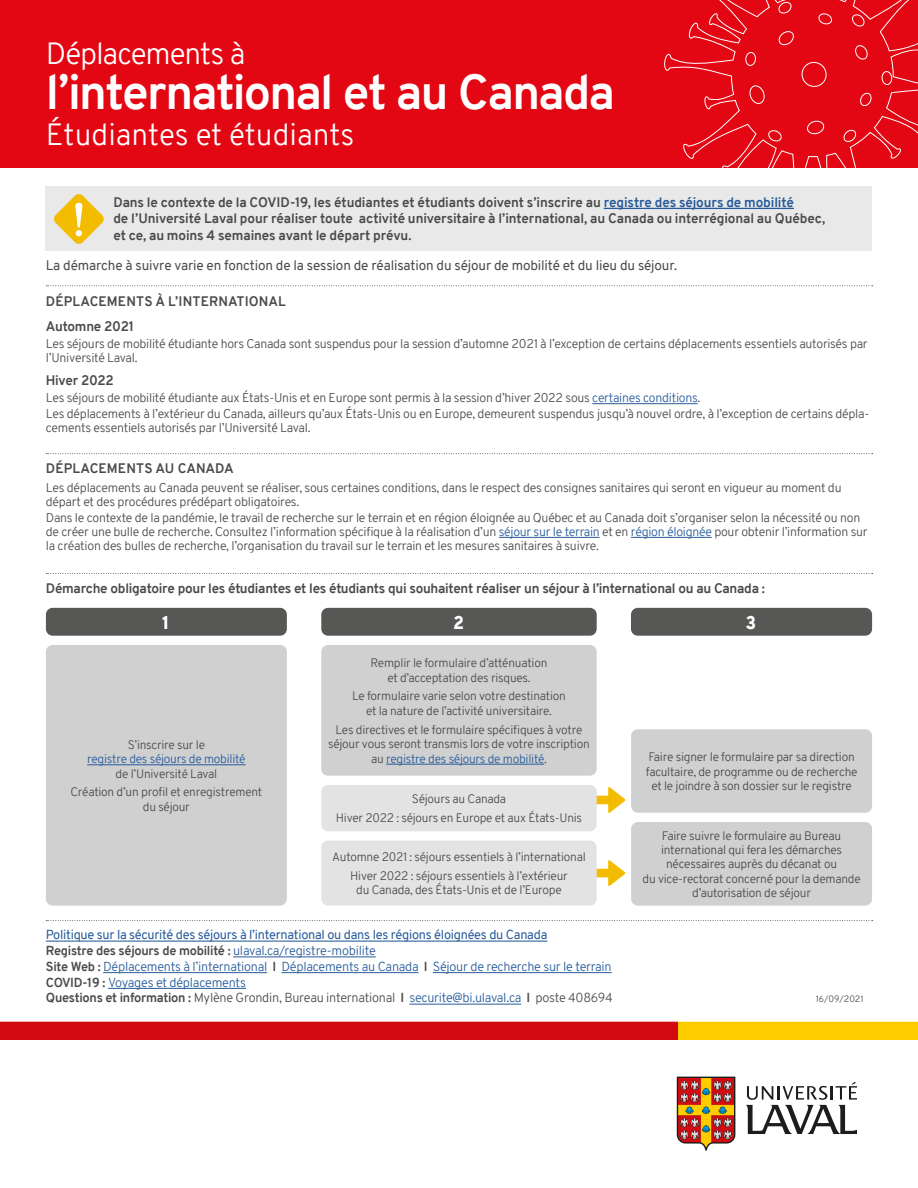
<style>
.page{position:relative;width:918px;height:1188px;background:#fff}
.page>*{position:absolute;margin:0;border:0;box-sizing:border-box;transform-origin:0 0}
.t1{font:700 48px "Overpass";letter-spacing:-.035em;color:#fff}
.t2{font:300 30px "Overpass";letter-spacing:-.005em;color:#fff}
.t3{font:300 30px "Overpass";letter-spacing:-.035em;color:#fff}
.t4{font:900 18px "Overpass";color:#fff}
.t5{font:700 13.5px/16.5px "Overpass";letter-spacing:-.01em;color:#4a4a49}
.t6{font:13.5px "Overpass";letter-spacing:-.01em;color:#4a4a49}
.t7{font:700 13.5px/25.5px "Overpass";letter-spacing:.01em;color:#4a4a49}
.t8{font:300 12.75px/15.8px "Overpass";letter-spacing:-.02em;color:#275b9b}
.t9{font:300 12.3px/13.8px "Overpass";letter-spacing:-.02em;color:#4a4a49}
.t10{font:300 12px/14.4px "Overpass";letter-spacing:-.02em;color:#4a4a49;text-align:center}
.t11{font:300 12px "Overpass";letter-spacing:-.02em;color:#275b9b}
.t12{font:300 9px "Overpass";letter-spacing:-.005em;color:#4a4a49}
.s1{color:#275b9b}
.s2{font-weight:400}
.s3{font-weight:700;color:#4a4a49}
.s4{color:#4a4a49}
</style>
<div class="page">
<svg style="left:597px;top:860px;width:28px;height:26px"></svg>
<svg style="left:597px;top:787px;width:28px;height:26px"></svg>
<div style="left:321px;top:841px;width:276px;height:65px;background:#e3e3e3;border-radius:7px"></div>
<div style="left:321px;top:785px;width:276px;height:46px;background:#e3e3e3;border-radius:7px"></div>
<hr style="left:592px;top:403px;width:106px;height:1px;background:#275b9b">
<hr style="left:499px;top:537px;width:101px;height:1px;background:#275b9b">
<hr style="left:631px;top:537px;width:81px;height:1px;background:#275b9b">
<hr style="left:46px;top:941px;width:501px;height:1px;background:#275b9b">
<hr style="left:233px;top:956px;width:143px;height:1px;background:#275b9b">
<hr style="left:103px;top:972px;width:164px;height:1px;background:#275b9b">
<hr style="left:282px;top:972px;width:137px;height:1px;background:#275b9b">
<hr style="left:433px;top:972px;width:179px;height:1px;background:#275b9b">
<hr style="left:108px;top:988px;width:138px;height:1px;background:#275b9b">
<hr style="left:409px;top:1004px;width:112px;height:1px;background:#275b9b">
<svg style="left:46px;top:285px;width:827px;height:1px"></svg>
<svg style="left:46px;top:453px;width:827px;height:1px"></svg>
<svg style="left:46px;top:573px;width:827px;height:1px"></svg>
<svg style="left:46px;top:920px;width:827px;height:1px"></svg>
<div style="left:46px;top:645px;width:241px;height:261px;background:#d0d0d0;border-radius:7px"></div>
<div style="left:321px;top:608px;width:276px;height:28px;background:#575756;border-radius:7px"></div>
<div style="left:46px;top:608px;width:241px;height:28px;background:#575756;border-radius:7px"></div>
<div style="left:631px;top:608px;width:241px;height:28px;background:#575756;border-radius:7px"></div>
<hr style="left:87px;top:764px;width:159px;height:1px;background:#275b9b">
<div style="left:321px;top:645px;width:276px;height:131px;background:#d0d0d0;border-radius:7px"></div>
<hr style="left:386px;top:764px;width:158px;height:1px;background:#275b9b">
<div style="left:631px;top:822px;width:241px;height:84px;background:#d0d0d0;border-radius:7px"></div>
<div style="left:631px;top:729px;width:241px;height:84px;background:#d0d0d0;border-radius:7px"></div>
<div style="left:0;top:0;width:918px;height:167px;background:#e30613"></div>
<svg style="left:664px;top:0;width:254px;height:167px"></svg>
<div style="left:46px;top:186px;width:826px;height:65px;background:#e9e9e9"></div>
<hr style="left:604px;top:208px;width:190px;height:1px;background:#275b9b">
<svg style="left:54px;top:194px;width:50px;height:50px"></svg>
<div style="left:676px;top:1021px;width:242px;height:19px;background:#fc0"></div>
<div style="left:0;top:1021px;width:677px;height:19px;background:#d20a11"></div>
<hr style="left:0;top:1020px;width:918px;height:2px;background:#fff">
<svg style="left:746px;top:1082px;width:111px;height:52px"></svg>
<svg style="left:677px;top:1077px;width:58px;height:74px;background:#bc6d44"></svg>
<h2 class="t3" style="left:46px;top:32px;width:201px">Déplacements à</h2>
<h1 class="t1" style="left:46px;top:58px;width:571px">l’international et au Canada</h1>
<h2 class="t2" style="left:46px;top:113px;width:310px">Étudiantes et étudiants</h2>
<p class="t5" style="left:113px;top:194px;width:713px">Dans le contexte de la COVID-19, les étudiantes et étudiants doivent s’inscrire au <span class="s1">registre des séjours de mobilité<br></span>de l’Université Laval pour réaliser toute activité universitaire à l’international, au Canada ou interrégional au Québec, et ce, au moins 4 semaines avant le départ prévu.</p>
<p class="t6" style="left:46px;top:256px;width:633px">La démarche à suivre varie en fonction de la session de réalisation du séjour de mobilité et du lieu du séjour.</p>
<p class="t7" style="left:46px;top:288px;width:241px">DÉPLACEMENTS À L’INTERNATIONAL<br>Automne 2021</p>
<p class="t9" style="left:46px;top:337px;width:823px">Les séjours de mobilité étudiante hors Canada sont suspendus pour la session d’automne 2021 à l’exception de certains déplacements essentiels autorisés par l’Université Laval.</p>
<p class="t5" style="left:46px;top:372px;width:70px">Hiver 2022</p>
<p class="t9" style="left:46px;top:390px;width:825px;line-height:16px">Les séjours de mobilité étudiante aux États-Unis et en Europe sont permis à la session d’hiver 2022 sous <span class="s1">certaines conditions</span>.<br>Les déplacements à l’extérieur du Canada, ailleurs qu’aux États-Unis ou en Europe, demeurent suspendus jusqu’à nouvel ordre, à l’exception de certains dépla-</p>
<p class="t9" style="left:46px;top:421px;width:266px">cements essentiels autorisés par l’Université Laval.</p>
<p class="t7" style="left:46px;top:456px;width:189px">DÉPLACEMENTS AU CANADA</p>
<p class="t9" style="left:46px;top:481px;width:797px">Les déplacements au Canada peuvent se réaliser, sous certaines conditions, dans le respect des consignes sanitaires qui seront en vigueur au moment du départ et des procédures prédépart obligatoires.</p>
<p class="t9" style="left:46px;top:511px;width:823px">Dans le contexte de la pandémie, le travail de recherche sur le terrain et en région éloignée au Québec et au Canada doit s’organiser selon la nécessité ou non de créer une bulle de recherche. Consultez l’information spécifique à la réalisation d’un <span class="s1">séjour sur le terrain</span> et en <span class="s1">région éloignée</span> pour obtenir l’information sur la création des bulles de recherche, l’organisation du travail sur le terrain et les mesures sanitaires à suivre.</p>
<p class="t5" style="left:46px;top:580px;width:721px">Démarche obligatoire pour les étudiantes et les étudiants qui souhaitent réaliser un séjour à l’international ou au Canada :</p>
<h3 class="t4" style="left:162px;top:609px;width:9px">1</h3>
<h3 class="t4" style="left:453px;top:609px;width:12px">2</h3>
<h3 class="t4" style="left:746px;top:609px;width:12px">3</h3>
<p class="t10" style="left:128px;top:737px;width:79px">S’inscrire sur le</p>
<p class="t11" style="left:87px;top:750px;width:160px">registre des séjours de mobilité</p>
<p class="t10" style="left:70px;top:764px;width:193px;line-height:18.9px">de l’Université Laval<br>Création d’un profil et enregistrement</p>
<p class="t10" style="left:143px;top:800px;width:48px">du séjour</p>
<p class="t10" style="left:371px;top:656px;width:178px">Remplir le formulaire d’atténuation et d’acceptation des risques.</p>
<p class="t10" style="left:352px;top:689px;width:215px">Le formulaire varie selon votre destination et la nature de l’activité universitaire.</p>
<p class="t10" style="left:328px;top:722px;width:263px">Les directives et le formulaire spécifiques à votre séjour vous seront transmis lors de votre inscription au <span class="s1">registre des séjours de mobilité</span>.</p>
<p class="t10" style="left:336px;top:790px;width:248px;line-height:18.9px">Séjours au Canada<br>Hiver 2022 : séjours en Europe et aux États-Unis</p>
<p class="t10" style="left:332px;top:847px;width:255px;line-height:18.9px">Automne 2021 : séjours essentiels à l’international<br>Hiver 2022 : séjours essentiels à l’extérieur</p>
<p class="t10" style="left:356px;top:883px;width:207px">du Canada, des États-Unis et de l’Europe</p>
<p class="t8" style="left:46px;top:927px;width:568px"><span class="s2">Politique sur la sécurité des séjours à l’international ou dans les régions éloignées du Canada<br></span><span class="s3">Registre des séjours de mobilité :</span> ulaval.ca/registre-mobilite<br><span class="s3">Site Web :</span> Déplacements à l’international <span class="s3">I</span> Déplacements au Canada <span class="s3">I</span> Séjour de recherche sur le terrain <span class="s3">COVID-19 :</span> Voyages et déplacements<br><span class="s3">Questions et information :</span> <span class="s4">Mylène Grondin, Bureau international</span> <span class="s3">I</span> securite@bi.ulaval.ca <span class="s3">I</span> <span class="s4">poste 408694</span></p>
<p class="t10" style="left:646px;top:750px;width:213px">Faire signer le formulaire par sa direction facultaire, de programme ou de recherche et le joindre à son dossier sur le registre</p>
<p class="t10" style="left:643px;top:828px;width:220px">Faire suivre le formulaire au Bureau international qui fera les démarches nécessaires auprès du décanat ou<br>du vice-rectorat concerné pour la demande d’autorisation de séjour</p>
<p class="t12" style="left:816px;top:993px;width:49px">16/09/2021</p>
</div>
